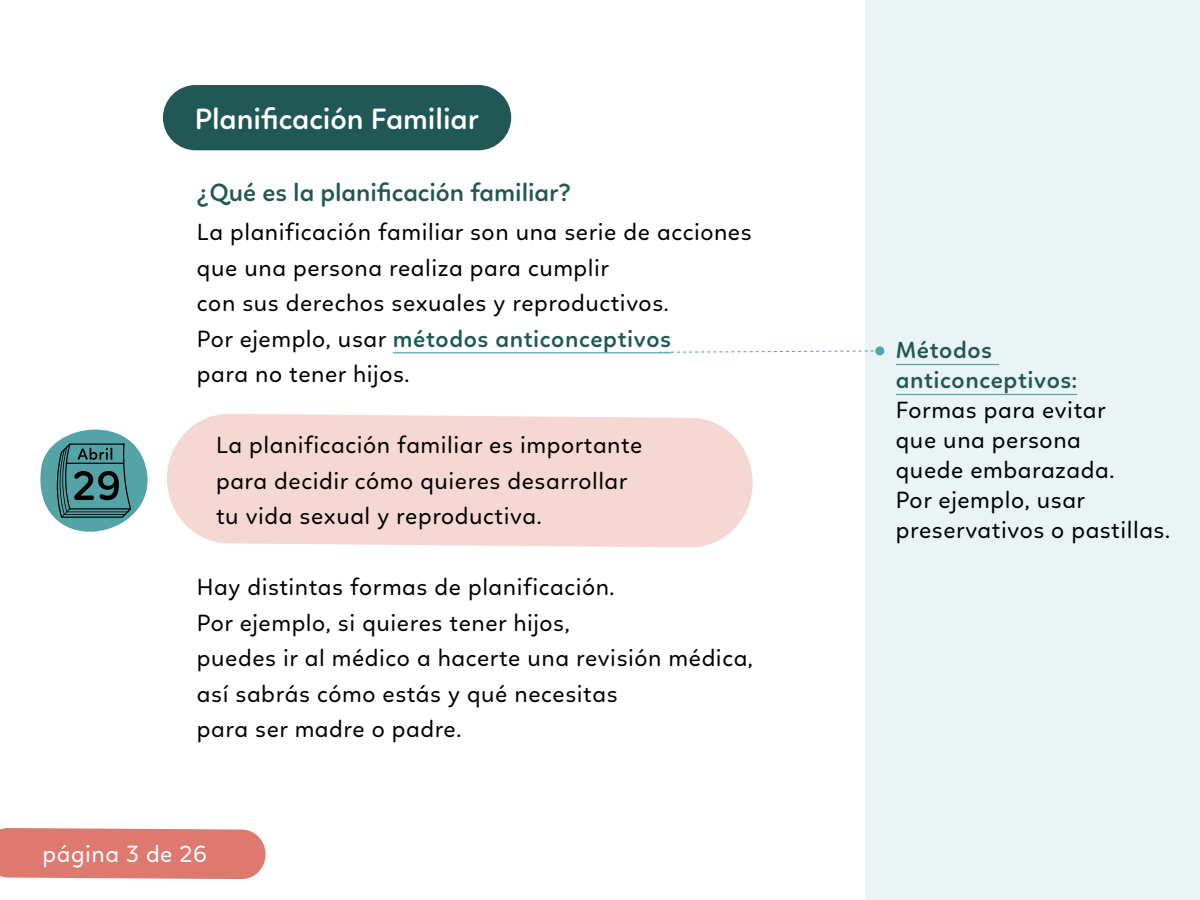
<style>
.page{position:relative;width:1200px;height:900px;background:#fff}
.page>*{position:absolute;margin:0;border:0;box-sizing:border-box;transform-origin:0 0}
.titulo{font:600 30px "Linotte";color:#fff}
.titulin{font:600 25.5px "Linotte";color:#215754}
.cita{font:24px/30px "Linotte";letter-spacing:.025em;color:#000}
.cita-2{font:600 24px/30px "Linotte";letter-spacing:.025em;color:#215754}
.txt{font:24px "Linotte";letter-spacing:.025em;color:#fff}
.s1{font-weight:400;color:#000}
</style>
<div class="page">
<div style="left:866px;top:0;width:334px;height:900px;background:#eaf4f4"></div>
<hr style="left:896px;top:364px;width:103px;height:1px;background:#54a3a6">
<hr style="left:896px;top:394px;width:181px;height:1px;background:#54a3a6">
<svg style="left:659px;top:350px;width:215px;height:3px"></svg>
<div style="left:875px;top:346px;width:9px;height:9px;background:#54a3a6;border-radius:50%"></div>
<svg style="left:40px;top:429px;width:108px;height:103px"></svg>
<div style="left:0;top:828px;width:266px;height:51px;background:#de796f"></div>
<svg style="left:167px;top:414px;width:586px;height:133px;background:#f5d9d7"></svg>
<hr style="left:393px;top:352px;width:278px;height:1px;background:#54a3a6">
<div style="left:163px;top:85px;width:348px;height:65px;background:#215754;border-radius:33px"></div>
<p class="titulo" style="left:195px;top:101px;width:286px">Planificación Familiar</p>
<p class="titulin" style="left:197px;top:177px;width:375px">¿Qué es la planificación familiar?</p>
<p class="cita" style="left:197px;top:217px;width:556px">La planificación familiar son una serie de acciones</p>
<p class="cita" style="left:197px;top:253px;width:414px">que una persona realiza para cumplir</p>
<p class="cita" style="left:197px;top:288px;width:473px">con sus derechos sexuales y reproductivos.</p>
<p class="cita-2" style="left:197px;top:324px;width:476px"><span class="s1">Por ejemplo, usar</span> métodos anticonceptivos</p>
<p class="cita" style="left:197px;top:359px;width:214px">para no tener hijos.</p>
<p class="cita" style="left:216px;top:430px;width:428px">La planificación familiar es importante</p>
<p class="cita" style="left:216px;top:465px;width:413px">para decidir cómo quieres desarrollar</p>
<p class="cita" style="left:216px;top:501px;width:327px">tu vida sexual y reproductiva.</p>
<p class="cita" style="left:197px;top:572px;width:419px">Hay distintas formas de planificación.</p>
<p class="cita" style="left:197px;top:607px;width:374px">Por ejemplo, si quieres tener hijos,</p>
<p class="cita" style="left:197px;top:643px;width:557px">puedes ir al médico a hacerte una revisión médica,</p>
<p class="cita" style="left:197px;top:678px;width:422px">así sabrás cómo estás y qué necesitas</p>
<p class="cita" style="left:197px;top:714px;width:266px">para ser madre o padre.</p>
<p class="txt" style="left:43px;top:840px;width:166px">página 3 de 26</p>
<p class="cita-2" style="left:896px;top:335px;width:183px">Métodos anticonceptivos:</p>
<p class="cita" style="left:896px;top:395px;width:276px">Formas para evitar<br>que una persona<br>quede embarazada.<br>Por ejemplo, usar preservativos o pastillas.</p>
</div>
